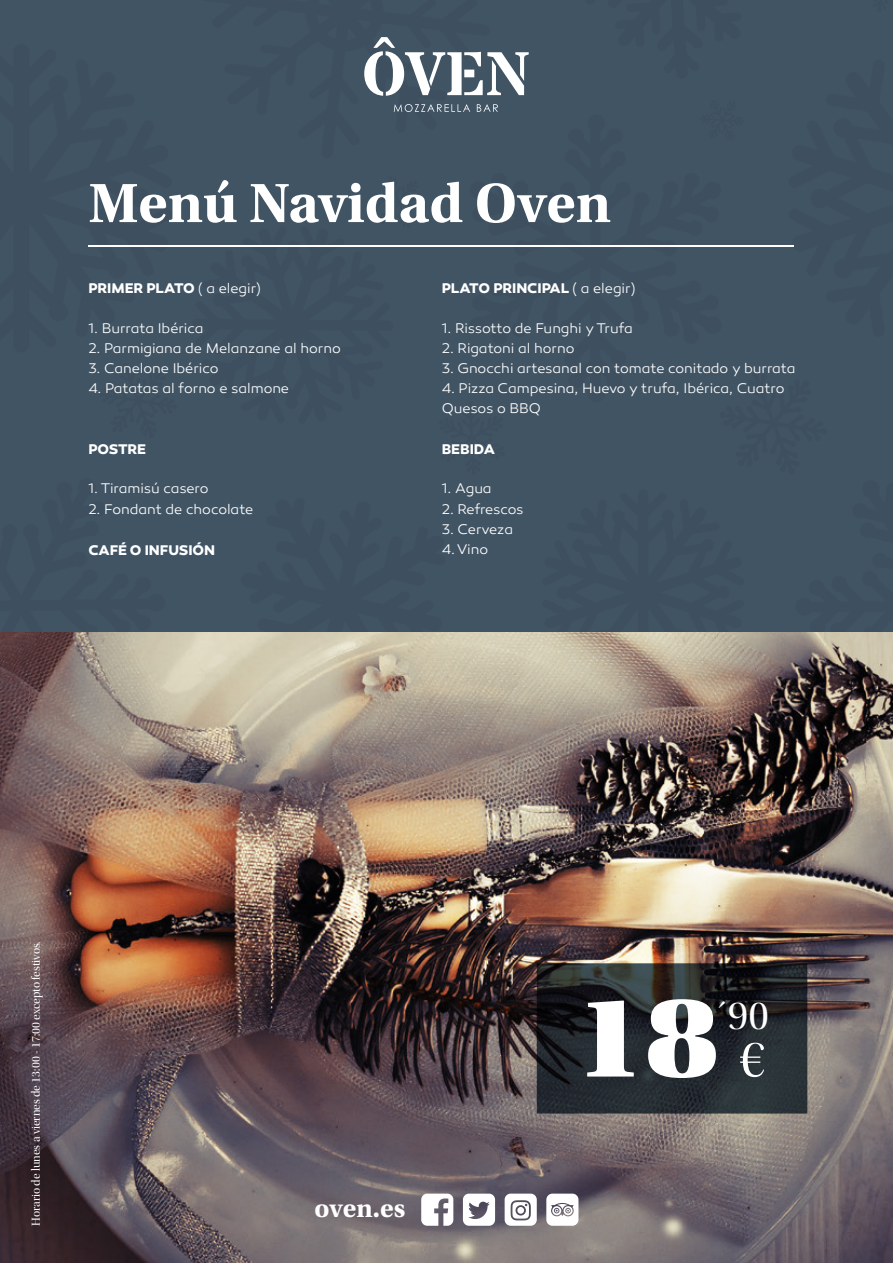
<style>
.page{position:relative;width:893px;height:1263px;background:#fff}
.page>*{position:absolute;margin:0;border:0;box-sizing:border-box;transform-origin:0 0}
.t1{font:121.65px "Utopia Std Black Headline";color:#fff}
.t2{font:700 58.2px "Utopia Std";color:#fff}
.t3{font:52.95px "Utopia Std Disp";color:#fff}
.t4{font:41.4px "Utopia Std Disp";color:#fff}
.t5{font:700 27px "Utopia Std";letter-spacing:.005em;color:#fff}
.t6{font:300 14.25px/20.1px "Canaro";letter-spacing:-.005em;color:#fff}
.t7{font:700 14.25px "Canaro";letter-spacing:-.005em;color:#fff}
.t8{font:12px "Utopia Std Disp";color:#fff}
.s1{font-weight:300}
</style>
<div class="page">
<img style="left:0;top:631px;width:893px;height:632px">
<div style="left:0;top:0;width:893px;height:631px;background:#415464"></div>
<hr style="left:88px;top:245px;width:706px;height:2px;background:#fff">
<svg style="left:537px;top:962px;width:270px;height:151px;background:#23282c"></svg>
<svg style="left:546px;top:1193px;width:32px;height:33px"></svg>
<svg style="left:421px;top:1193px;width:32px;height:33px"></svg>
<svg style="left:463px;top:1193px;width:32px;height:33px"></svg>
<svg style="left:505px;top:1193px;width:32px;height:33px"></svg>
<svg style="left:364px;top:37px;width:165px;height:59px"></svg>
<svg style="left:394px;top:104px;width:76px;height:8px"></svg>
<svg style="left:477px;top:104px;width:21px;height:8px"></svg>
<h2 class="t2" style="left:88px;top:169px;width:524px">Menú Navidad Oven</h2>
<p class="t7" style="left:88px;top:280px;width:174px">PRIMER PLATO <span class="s1">( a elegir)</span></p>
<p class="t6" style="left:88px;top:318px;width:117px">1. Burrata Ibérica</p>
<p class="t6" style="left:88px;top:338px;width:254px">2. Parmigiana de Melanzane al horno</p>
<p class="t6" style="left:88px;top:358px;width:132px">3. Canelone Ibérico</p>
<p class="t6" style="left:88px;top:379px;width:202px">4. Patatas al forno e salmone</p>
<p class="t7" style="left:88px;top:440px;width:59px">POSTRE</p>
<p class="t6" style="left:88px;top:479px;width:122px">1. Tiramisú casero</p>
<p class="t6" style="left:88px;top:499px;width:166px">2. Fondant de chocolate</p>
<p class="t7" style="left:442px;top:280px;width:195px">PLATO PRINCIPAL <span class="s1">( a elegir)</span></p>
<p class="t6" style="left:442px;top:318px;width:193px">1. Rissotto de Funghi y Trufa</p>
<p class="t6" style="left:442px;top:338px;width:134px">2. Rigatoni al horno</p>
<p class="t6" style="left:442px;top:358px;width:355px">3. Gnocchi artesanal con tomate conitado y burrata</p>
<p class="t6" style="left:442px;top:379px;width:344px">4. Pizza Campesina, Huevo y trufa, Ibérica, Cuatro<br>Quesos o BBQ</p>
<p class="t7" style="left:442px;top:440px;width:55px">BEBIDA</p>
<p class="t6" style="left:442px;top:479px;width:51px">1. Agua</p>
<p class="t6" style="left:442px;top:499px;width:83px">2. Refrescos</p>
<p class="t6" style="left:442px;top:519px;width:73px">3. Cerveza</p>
<p class="t7" style="left:88px;top:541px;width:128px">CAFÉ O INFUSIÓN</p>
<p class="t6" style="left:442px;top:539px;width:48px">4. Vino</p>
<p class="t8" style="left:30px;top:1226px;width:286px;rotate:-90deg">Horario de lunes a viernes de 13:00 - 17:00 excepto festivos.</p>
<h3 class="t5" style="left:314px;top:1193px;width:92px">oven.es</h3>
<h1 class="t1" style="left:575px;top:973px;width:144px">18</h1>
<h3 class="t4" style="left:712px;top:994px;width:58px">´90</h3>
<h3 class="t3" style="left:739px;top:1031px;width:28px">€</h3>
</div>
